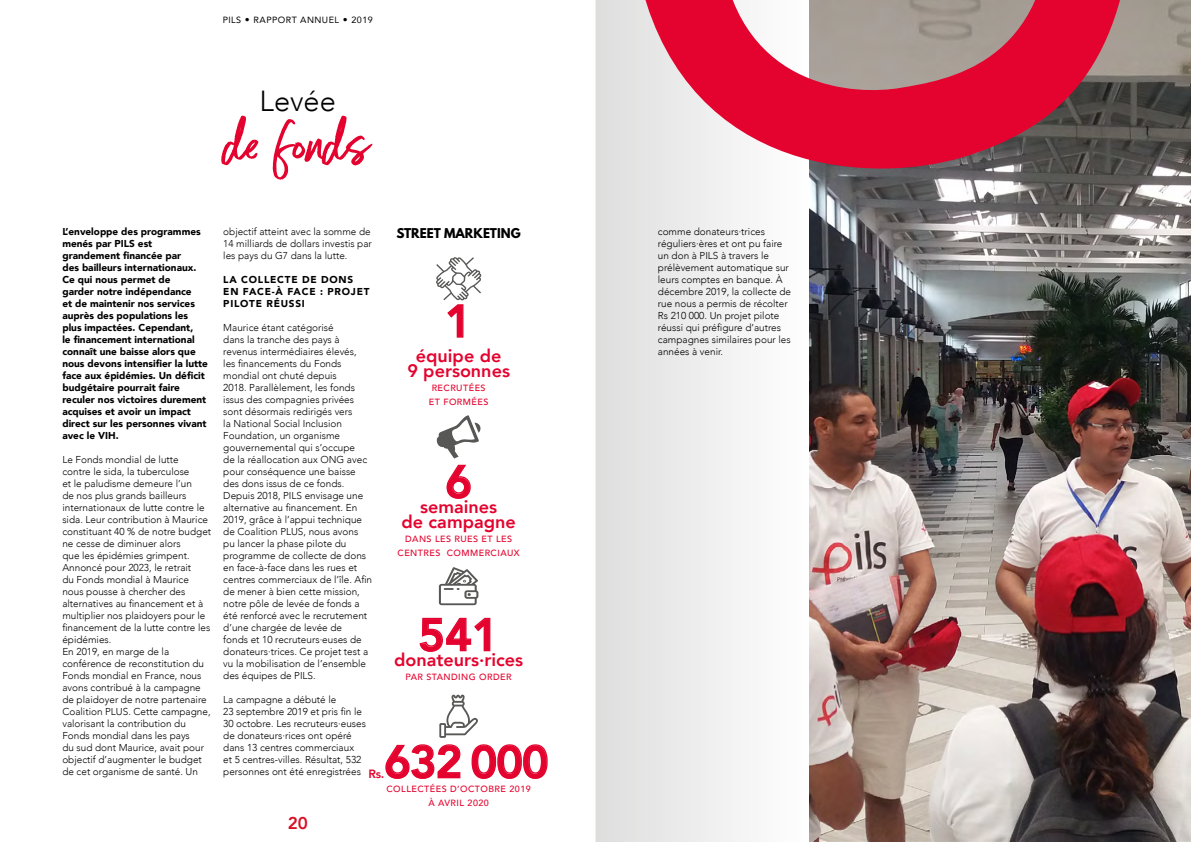
<style>
.page{position:relative;width:1191px;height:842px;background:#fff}
.page>*{position:absolute;margin:0;border:0;box-sizing:border-box;transform-origin:0 0}
.t1{font:100px "Backlash Script Script";color:#e4032e}
.t2{font:800 45.4px "Avenir";letter-spacing:-.025em;color:#e4032e}
.t3{font:300 29px "Avenir";color:#000}
.t4{font:800 18px/15px "Avenir";color:#e4032e;text-align:center}
.t5{font:800 17px "Avenir";color:#d80f25}
.t6{font:700 12px "League Spartan";color:#000}
.t7{font:800 12px "Avenir";color:#e4032e}
.t8{font:300 10px/12px "Avenir";color:#000}
.t9{font:900 10px/12px "Avenir";color:#000}
.t10{font:900 10px/12px "Avenir";letter-spacing:.075em;color:#000}
.t11{font:500 9px/14px "Avenir";letter-spacing:.05em;color:#e4032e;text-align:center}
.t12{font:9px "Avenir";letter-spacing:.05em;color:#000}
.s1{font-family:"Futura";font-weight:300}
</style>
<div class="page">
<svg style="left:595px;top:0;width:145px;height:842px"></svg>
<img style="left:809px;top:0;width:382px;height:842px">
<svg style="left:419px;top:617px;width:72px;height:35px"></svg>
<svg style="left:436px;top:257px;width:45px;height:81px"></svg>
<svg style="left:437px;top:415px;width:44px;height:84px"></svg>
<svg style="left:439px;top:567px;width:39px;height:38px"></svg>
<svg style="left:385px;top:695px;width:163px;height:84px"></svg>
<svg style="left:614px;top:0;width:528px;height:184px;background:#c66777"></svg>
<p class="t12" style="left:223px;top:13px;width:152px">PILS <span class="s1">•</span> RAPPORT ANNUEL <span class="s1">•</span> 2019</p>
<h3 class="t3" style="left:259px;top:84px;width:78px">Levée</h3>
<h1 class="t1" style="left:225px;top:95px;width:147px">defonds</h1>
<p class="t9" style="left:62px;top:225px;width:147px">L’enveloppe des programmes menés par PILS est grandement financée par<br>des bailleurs internationaux.<br>Ce qui nous permet de<br>garder notre indépendance<br>et de maintenir nos services auprès des populations les plus impactées. Cependant,<br>le financement international connaît une baisse alors que nous devons intensifier la lutte face aux épidémies. Un déficit budgétaire pourrait faire reculer nos victoires durement acquises et avoir un impact direct sur les personnes vivant avec le VIH.</p>
<p class="t8" style="left:62px;top:453px;width:150px">Le Fonds mondial de lutte<br>contre le sida, la tuberculose<br>et le paludisme demeure l’un<br>de nos plus grands bailleurs internationaux de lutte contre le sida. Leur contribution à Maurice constituant 40 % de notre budget ne cesse de diminuer alors<br>que les épidémies grimpent.<br>Annoncé pour 2023, le retrait<br>du Fonds mondial à Maurice nous pousse à chercher des alternatives au financement et à multiplier nos plaidoyers pour le financement de la lutte contre les épidémies.<br>En 2019, en marge de la conférence de reconstitution du<br>Fonds mondial en France, nous avons contribué à la campagne de plaidoyer de notre partenaire<br>Coalition PLUS. Cette campagne, valorisant la contribution du<br>Fonds mondial dans les pays<br>du sud dont Maurice, avait pour objectif d’augmenter le budget de cet organisme de santé. Un</p>
<p class="t8" style="left:223px;top:225px;width:150px;text-align:justify">objectif atteint avec la somme de 14 milliards de dollars investis par les pays du G7 dans la lutte.</p>
<p class="t10" style="left:223px;top:273px;width:148px">LA COLLECTE DE DONS<br>EN FACE-À FACE : PROJET<br>PILOTE RÉUSSI</p>
<p class="t8" style="left:223px;top:321px;width:150px">Maurice étant catégorisé<br>dans la tranche des pays à revenus intermédiaires élevés,<br>les financements du Fonds mondial ont chuté depuis<br>2018. Parallèlement, les fonds issus des compagnies privées sont désormais redirigés vers<br>la National Social Inclusion<br>Foundation, un organisme gouvernemental qui s’occupe<br>de la réallocation aux ONG avec pour conséquence une baisse des dons issus de ce fonds.<br>Depuis 2018, PILS envisage une alternative au financement. En<br>2019, grâce à l’appui technique de Coalition PLUS, nous avons pu lancer la phase pilote du programme de collecte de dons en face-à-face dans les rues et centres commerciaux de l’île. Afin de mener à bien cette mission, notre pôle de levée de fonds a été renforcé avec le recrutement d’une chargée de levée de<br>fonds et 10 recruteurs·euses de donateurs·trices. Ce projet test a vu la mobilisation de l’ensemble des équipes de PILS.</p>
<p class="t8" style="left:223px;top:693px;width:144px">La campagne a débuté le<br>23 septembre 2019 et pris fin le<br>30 octobre. Les recruteurs·euses de donateurs·rices ont opéré dans 13 centres commerciaux<br>et 5 centres-villes. Résultat, 532 personnes ont été enregistrées</p>
<p class="t6" style="left:396px;top:224px;width:126px">STREET MARKETING</p>
<h2 class="t2" style="left:445px;top:286px;width:28px">1</h2>
<h3 class="t4" style="left:407px;top:348px;width:104px">équipe de<br>9 personnes</h3>
<p class="t11" style="left:429px;top:380px;width:61px">RECRUTÉES<br>ET FORMÉES</p>
<h2 class="t2" style="left:445px;top:446px;width:28px">6</h2>
<h3 class="t4" style="left:401px;top:499px;width:116px">semaines<br>de campagne</h3>
<p class="t11" style="left:397px;top:531px;width:124px">DANS LES RUES ET LES<br>CENTRES COMMERCIAUX</p>
<h2 class="t2" style="left:418px;top:599px;width:82px">541</h2>
<h3 class="t4" style="left:394px;top:652px;width:130px">donateurs·rices</h3>
<p class="t11" style="left:405px;top:669px;width:107px">PAR STANDING ORDER</p>
<h2 class="t2" style="left:384px;top:726px;width:166px">632 000</h2>
<p class="t11" style="left:386px;top:781px;width:146px">COLLECTÉES D’OCTOBRE 2019<br>À AVRIL 2020</p>
<p class="t7" style="left:368px;top:764px;width:17px">Rs.</p>
<h3 class="t5" style="left:288px;top:809px;width:22px">20</h3>
<p class="t8" style="left:658px;top:225px;width:135px">comme donateurs·trices réguliers·ères et ont pu faire un don à PILS à travers le prélèvement automatique sur leurs comptes en banque. À décembre 2019, la collecte de rue nous a permis de récolter<br>Rs 210 000. Un projet pilote réussi qui préfigure d’autres campagnes similaires pour les années à venir.</p>
</div>
